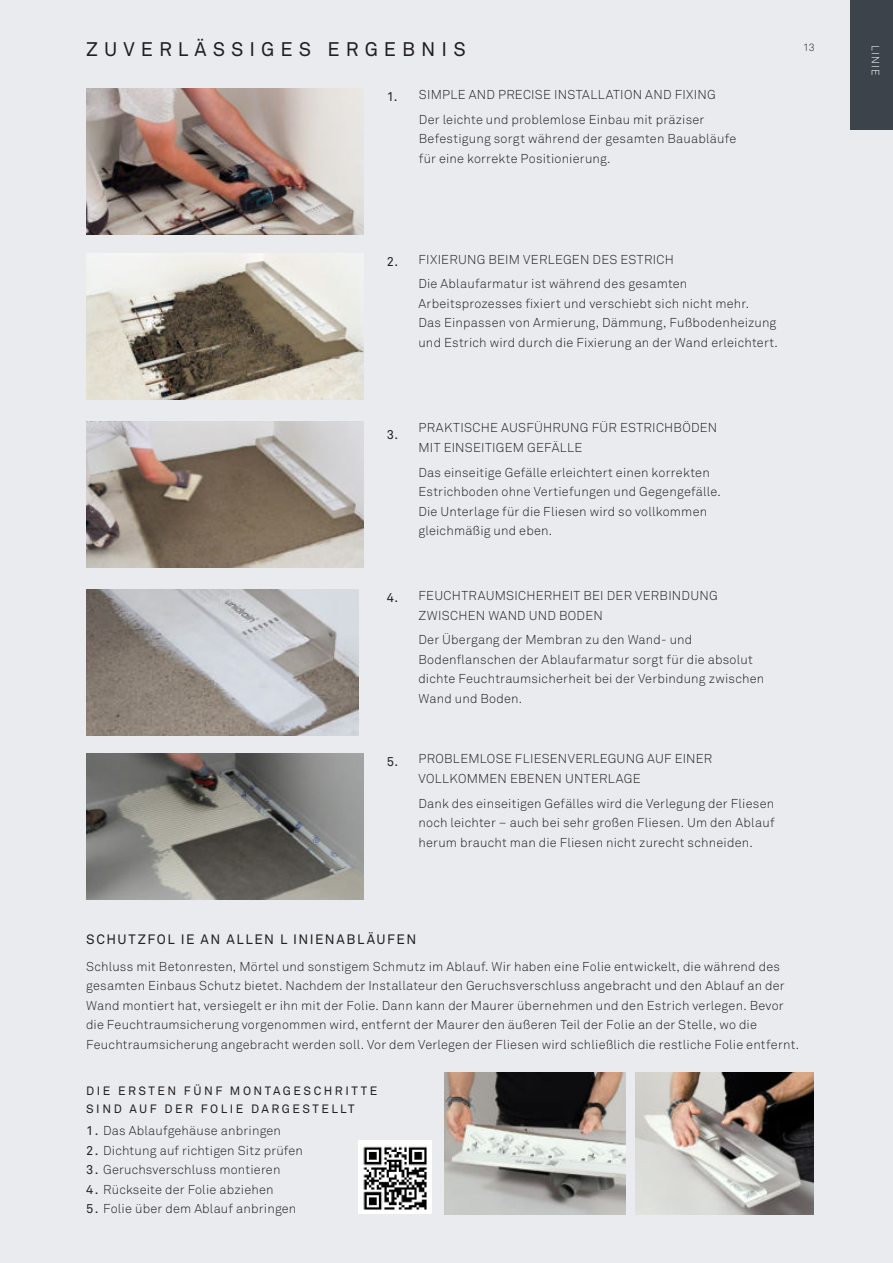
<style>
.page{position:relative;width:893px;height:1263px;background:#e9ebee}
.page>*{position:absolute;margin:0;border:0;box-sizing:border-box;transform-origin:0 0}
.t1{font:19.5px "Akkurat Pro";letter-spacing:.31em;color:#231f20}
.t2{font:13.5px "Akkurat Pro";letter-spacing:.11em;color:#231f20}
.t3{font:300 12.75px/19.5px "Akkurat Pro";letter-spacing:.015em;color:#231f20}
.t4{font:12.75px "Akkurat Pro";color:#231f20}
.t5{font:12px/18px "Akkurat Pro";letter-spacing:.21em;color:#231f20}
.t6{font:300 10.5px "Akkurat Pro";letter-spacing:.11em;color:#fff}
.t7{font:300 10.5px "Akkurat Pro";color:#231f20}
.s1{font-weight:400}
</style>
<div class="page">
<div style="left:850px;top:0;width:43px;height:129px;background:#3c434a"></div>
<img style="left:86px;top:88px;width:278px;height:146px">
<img style="left:86px;top:254px;width:278px;height:146px">
<img style="left:86px;top:422px;width:278px;height:146px">
<img style="left:86px;top:590px;width:273px;height:145px">
<img style="left:86px;top:754px;width:278px;height:146px">
<img style="left:445px;top:1073px;width:180px;height:141px">
<div style="left:358px;top:1140px;width:74px;height:74px;background:#fff"></div>
<img style="left:363px;top:1146px;width:64px;height:64px">
<img style="left:635px;top:1073px;width:178px;height:141px">
<h1 class="t1" style="left:86px;top:39px;width:381px">ZUVERLÄSSIGES ERGEBNIS</h1>
<p class="t3" style="left:419px;top:83px;width:298px;line-height:24.6px;text-indent:-32px"><span class="s1">1.</span> SIMPLE AND PRECISE INSTALLATION AND FIXING<br>Der leichte und problemlose Einbau mit präziser</p>
<p class="t3" style="left:419px;top:130px;width:319px">Befestigung sorgt während der gesamten Bauabläufe für eine korrekte Positionierung.</p>
<p class="t7" style="left:803px;top:42px;width:13px">13</p>
<p class="t3" style="left:418px;top:247px;width:270px;line-height:24.6px;text-indent:-31px"><span class="s1">2.</span> FIXIERUNG BEIM VERLEGEN DES ESTRICH<br>Die Ablaufarmatur ist während des gesamten</p>
<p class="t3" style="left:418px;top:294px;width:361px">Arbeitsprozesses fixiert und verschiebt sich nicht mehr.<br>Das Einpassen von Armierung, Dämmung, Fußbodenheizung und Estrich wird durch die Fixierung an der Wand erleichtert.</p>
<p class="t4" style="left:387px;top:427px;width:13px">3.</p>
<p class="t3" style="left:418px;top:418px;width:300px;line-height:20.1px">PRAKTISCHE AUSFÜHRUNG FÜR ESTRICHBÖDEN<br>MIT EINSEITIGEM GEFÄLLE</p>
<p class="t3" style="left:418px;top:463px;width:304px">Das einseitige Gefälle erleichtert einen korrekten Estrichboden ohne Vertiefungen und Gegengefälle.<br>Die Unterlage für die Fliesen wird so vollkommen gleichmäßig und eben.</p>
<p class="t3" style="left:418px;top:585px;width:301px;line-height:20.1px;text-indent:-32px"><span class="s1">4.</span> FEUCHTRAUMSICHERHEIT BEI DER VERBINDUNG<br>ZWISCHEN WAND UND BODEN</p>
<p class="t3" style="left:418px;top:630px;width:347px">Der Übergang der Membran zu den Wand- und Bodenflanschen der Ablaufarmatur sorgt für die absolut dichte Feuchtraumsicherheit bei der Verbindung zwischen Wand und Boden.</p>
<p class="t4" style="left:387px;top:755px;width:13px">5.</p>
<p class="t3" style="left:418px;top:749px;width:295px;line-height:20.1px">PROBLEMLOSE FLIESENVERLEGUNG AUF EINER<br>VOLLKOMMEN EBENEN UNTERLAGE</p>
<p class="t3" style="left:418px;top:794px;width:358px;text-align:justify">Dank des einseitigen Gefälles wird die Verlegung der Fliesen noch leichter – auch bei sehr großen Fliesen. Um den Ablauf herum braucht man die Fliesen nicht zurecht schneiden.</p>
<p class="t2" style="left:86px;top:932px;width:332px">SCHUTZFOL IE AN ALLEN L INIENABLÄUFEN</p>
<p class="t3" style="left:86px;top:957px;width:714px">Schluss mit Betonresten, Mörtel und sonstigem Schmutz im Ablauf. Wir haben eine Folie entwickelt, die während des gesamten Einbaus Schutz bietet. Nachdem der Installateur den Geruchsverschluss angebracht und den Ablauf an der Wand montiert hat, versiegelt er ihn mit der Folie. Dann kann der Maurer übernehmen und den Estrich verlegen. Bevor die Feuchtraumsicherung vorgenommen wird, entfernt der Maurer den äußeren Teil der Folie an der Stelle, wo die Feuchtraumsicherung angebracht werden soll. Vor dem Verlegen der Fliesen wird schließlich die restliche Folie entfernt.</p>
<p class="t5" style="left:86px;top:1082px;width:292px">DIE ERSTEN FÜNF MONTAGESCHRITTE<br>SIND AUF DER FOLIE DARGESTELLT</p>
<p class="t3" style="left:86px;top:1121px;width:196px"><span class="s1">1.</span> Das Ablaufgehäuse anbringen</p>
<p class="t3" style="left:86px;top:1141px;width:218px"><span class="s1">2.</span> Dichtung auf richtigen Sitz prüfen</p>
<p class="t3" style="left:86px;top:1160px;width:196px"><span class="s1">3.</span> Geruchsverschluss montieren</p>
<p class="t3" style="left:86px;top:1180px;width:189px"><span class="s1">4.</span> Rückseite der Folie abziehen</p>
<p class="t3" style="left:86px;top:1199px;width:212px"><span class="s1">5.</span> Folie über dem Ablauf anbringen</p>
<p class="t6" style="left:881px;top:45px;width:32px;rotate:90deg">LINIE</p>
</div>
